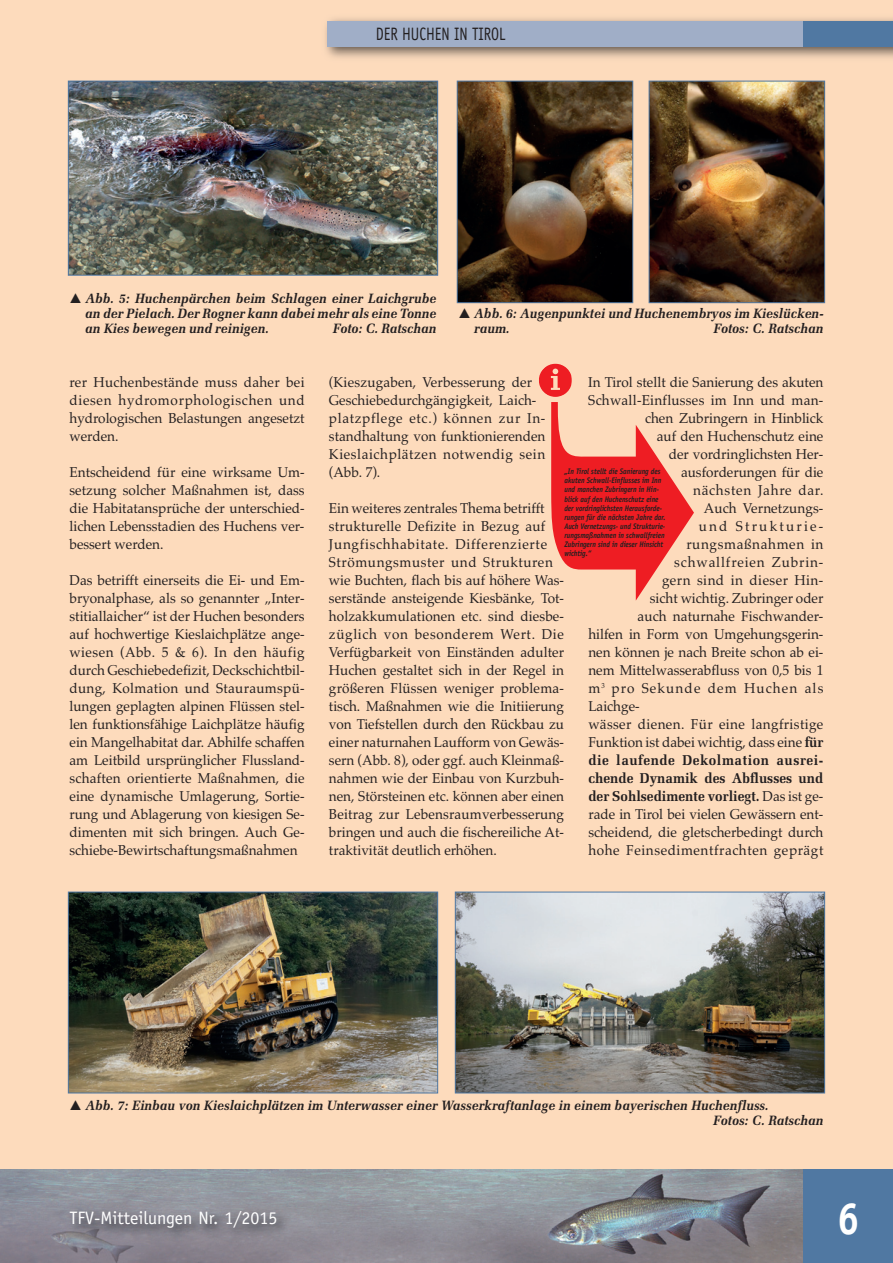
<style>
.page{position:relative;width:893px;height:1263px;background:#fddbbc}
.page>*{position:absolute;margin:0;border:0;box-sizing:border-box;transform-origin:0 0}
.t1{font:700 45px "Officina Sans";color:#fff;scale:.9 1}
.t2{font:18px "Officina Sans";color:#fff}
.t3{font:18px "Officina Sans";color:#231f20;scale:.8 1}
.t4{font:14.25px/18px "Palatino";color:#231f20;text-align:justify;scale:.95 1}
.t5{font:700 14.25px/18px "Melior";color:#231f20;text-align:justify;scale:.95 1}
.t6{font:14.25px "Palatino";letter-spacing:.025em;color:#231f20;scale:.95 1}
.t7{font:14.25px "Palatino";letter-spacing:.02em;color:#231f20;scale:.95 1}
.t8{font:14.25px "Palatino";letter-spacing:.085em;color:#231f20;scale:.95 1}
.t9{font:14.25px "Palatino";letter-spacing:.065em;color:#231f20;scale:.95 1}
.t10{font:14.25px "Palatino";letter-spacing:.03em;color:#231f20;scale:.95 1}
.t11{font:14.25px "Palatino";letter-spacing:.055em;color:#231f20;scale:.95 1}
.t12{font:14.25px "Palatino";letter-spacing:.045em;color:#231f20;scale:.95 1}
.t13{font:14.25px "Palatino";letter-spacing:.165em;color:#231f20;scale:.95 1}
.t14{font:italic 700 13.5px/15px "Melior";color:#231f20;scale:.93 1}
.t15{font:italic 700 8.1px/9.1px "Officina Sans";color:#231f20;scale:.87 1}
.s1{font-family:"Melior";font-weight:700}
.s2{font-family:"Palatino";font-weight:400}
</style>
<div class="page">
<div style="left:804px;top:1169px;width:89px;height:94px;background:#5078a2"></div>
<img style="left:61px;top:1169px;width:743px;height:94px">
<div style="left:327px;top:21px;width:566px;height:26px;background:#a0aec7"></div>
<div style="left:804px;top:21px;width:89px;height:26px;background:#5078a2"></div>
<img style="left:70px;top:83px;width:366px;height:191px">
<div style="left:68px;top:81px;width:370px;height:195px;border:1px solid #5078a2"></div>
<img style="left:459px;top:83px;width:172px;height:218px">
<div style="left:457px;top:81px;width:176px;height:222px;border:1px solid #5078a2"></div>
<img style="left:651px;top:83px;width:172px;height:218px">
<div style="left:649px;top:81px;width:176px;height:222px;border:1px solid #5078a2"></div>
<svg style="left:539px;top:364px;width:155px;height:237px"></svg>
<img style="left:70px;top:894px;width:366px;height:197px">
<div style="left:68px;top:892px;width:370px;height:201px;border:1px solid #5078a2"></div>
<img style="left:457px;top:894px;width:366px;height:197px">
<div style="left:455px;top:892px;width:370px;height:201px;border:1px solid #5078a2"></div>
<p class="t3" style="left:376px;top:27px;width:164px">DER HUCHEN IN TIROL</p>
<p class="t14" style="left:85px;top:292px;width:379px;text-align:justify">Abb. 5: Huchenpärchen beim Schlagen einer Laichgrube an der Pielach. Der Rogner kann dabei mehr als eine Tonne an Kies bewegen und reinigen.</p>
<p class="t14" style="left:333px;top:322px;width:113px">Foto: C. Ratschan</p>
<p class="t14" style="left:474px;top:307px;width:377px">Abb. 6: Augenpunktei und Huchenembryos im Kieslücken&shy;raum.</p>
<p class="t14" style="left:713px;top:322px;width:120px">Fotos: C. Ratschan</p>
<p class="t4" style="left:70px;top:375px;width:249px">rer Huchenbestände muss daher bei diesen hydromorphologischen und hydrologischen Belastungen angesetzt werden.</p>
<p class="t4" style="left:70px;top:465px;width:249px">Entscheidend für eine wirksame Um&shy;setzung solcher Maßnahmen ist, dass die Habitatansprüche der unterschied&shy;lichen Lebensstadien des Huchens ver&shy;bessert werden.</p>
<p class="t4" style="left:70px;top:573px;width:249px">Das betrifft einerseits die Ei- und Em&shy;bryonalphase, als so genannter „Inter&shy;stitiallaicher“ ist der Huchen besonders auf hochwertige Kieslaichplätze ange&shy;wiesen (Abb. 5 &amp; 6). In den häufig durch Geschiebedefizit, Deckschichtbil&shy;dung, Kolmation und Stauraumspü&shy;lungen geplagten alpinen Flüssen stel&shy;len funktionsfähige Laichplätze häufig ein Mangelhabitat dar. Abhilfe schaffen am Leitbild ursprünglicher Flussland&shy;schaften orientierte Maßnahmen, die eine dynamische Umlagerung, Sortie&shy;rung und Ablagerung von kiesigen Se&shy;dimenten mit sich bringen. Auch Ge&shy;schiebe-Bewirtschaftungsmaßnahmen</p>
<p class="t4" style="left:329px;top:375px;width:229px;text-align:left">(Kieszugaben, Verbesserung der<br>Geschiebedurchgängigkeit, Laich&shy;platzpflege etc.) können zur In&shy;standhaltung von funktionierenden<br>Kieslaichplätzen notwendig sein (Abb. 7).</p>
<p class="t4" style="left:329px;top:501px;width:249px;text-align:left">Ein weiteres zentrales Thema betrifft strukturelle Defizite in Bezug auf Jungfischhabitate. Differenzierte Strömungsmuster und Strukturen wie Buchten, flach bis auf höhere Was&shy;serstände ansteigende Kiesbänke, Tot&shy;holzakkumulationen etc. sind diesbe&shy;züglich von besonderem Wert. Die Verfügbarkeit von Einständen adulter Huchen gestaltet sich in der Regel in größeren Flüssen weniger problema&shy;tisch. Maßnahmen wie die Initiierung von Tiefstellen durch den Rückbau zu einer naturnahen Laufform von Gewäs&shy;sern (Abb. 8), oder ggf. auch Kleinmaß&shy;nahmen wie der Einbau von Kurzbuh&shy;nen, Störsteinen etc. können aber einen Beitrag zur Lebensraumverbesserung bringen und auch die fischereiliche At&shy;traktivität deutlich erhöhen.</p>
<p class="t4" style="left:588px;top:375px;width:249px">In Tirol stellt die Sanierung des akuten</p>
<p class="t7" style="left:588px;top:394px;width:249px">Schwall-Einflusses im Inn und man-</p>
<p class="t4" style="left:645px;top:411px;width:189px">chen Zubringern in Hinblick</p>
<p class="t4" style="left:657px;top:429px;width:177px">auf den Huchenschutz eine</p>
<p class="t4" style="left:669px;top:447px;width:164px">der vordringlichsten Her-</p>
<p class="t4" style="left:681px;top:465px;width:151px">ausforderungen für die</p>
<p class="t11" style="left:693px;top:484px;width:139px">nächsten Jahre dar.</p>
<p class="t4" style="left:704px;top:501px;width:127px">Auch Vernetzungs-</p>
<p class="t13" style="left:699px;top:520px;width:133px">und Strukturie-</p>
<p class="t12" style="left:686px;top:538px;width:146px">rungsmaßnahmen in</p>
<p class="t9" style="left:674px;top:556px;width:159px">schwallfreien Zubrin-</p>
<p class="t10" style="left:662px;top:574px;width:171px">gern sind in dieser Hin-</p>
<p class="t4" style="left:650px;top:591px;width:184px">sicht wichtig. Zubringer oder</p>
<p class="t4" style="left:638px;top:609px;width:197px">auch naturnahe Fischwander-</p>
<p class="t4" style="left:588px;top:627px;width:249px">hilfen in Form von Umgehungsgerin-</p>
<p class="t4" style="left:588px;top:645px;width:249px">nen können je nach Breite schon ab ei-</p>
<p class="t4" style="left:588px;top:663px;width:249px">nem Mittelwasserabfluss von 0,5 bis 1</p>
<p class="t8" style="left:588px;top:682px;width:249px">m<sup>3</sup> pro Sekunde dem Huchen als</p>
<p class="t4" style="left:588px;top:699px;width:56px">Laichge-</p>
<p class="t6" style="left:588px;top:718px;width:249px">wässer dienen. Für eine langfristige</p>
<p class="t4" style="left:588px;top:735px;width:249px">Funktion ist dabei wichtig, dass eine <span class="s1">für</span></p>
<p class="t5" style="left:588px;top:752px;width:249px">die laufende Dekolmation ausrei&shy;chende Dynamik des Abflusses und der Sohlsedimente vorliegt. <span class="s2">Das ist ge-</span></p>
<p class="t4" style="left:588px;top:807px;width:249px">rade in Tirol bei vielen Gewässern ent&shy;scheidend, die gletscherbedingt durch hohe Feinsedimentfrachten geprägt</p>
<p class="t15" style="left:564px;top:468px;width:118px">„In Tirol stellt die Sanierung des akuten Schwall-Einflusses im Inn und manchen Zubringern in Hin&shy;blick auf den Huchenschutz eine der vordringlichsten Herausforde&shy;rungen für die nächsten Jahre dar.<br>Auch Vernetzungs- und Strukturie&shy;rungsmaßnahmen in schwallfreien<br>Zubringern sind in dieser Hinsicht wichtig.“</p>
<p class="t14" style="left:713px;top:1099px;width:120px;text-indent:-628px">Abb. 7: Einbau von Kieslaichplätzen im Unterwasser einer Wasserkraftanlage in einem bayerischen Huchenfluss.<br>Fotos: C. Ratschan</p>
<p class="t2" style="left:70px;top:1211px;width:209px">TFV-Mitteilungen Nr. 1/2015</p>
<h1 class="t1" style="left:837px;top:1202px;width:27px">6</h1>
</div>
